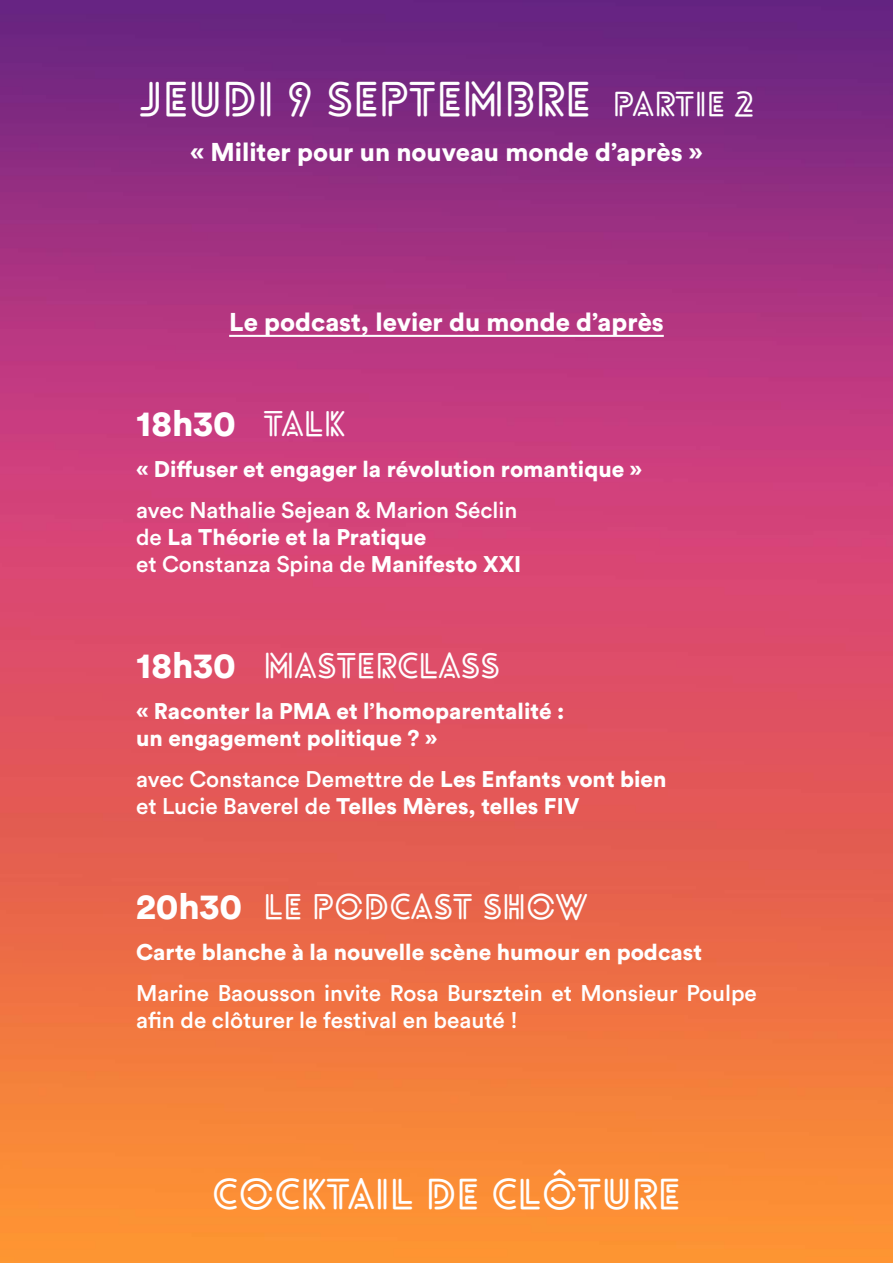
<style>
.page{position:relative;width:893px;height:1263px;background:#fff}
.page>*{position:absolute;margin:0;border:0;box-sizing:border-box;transform-origin:0 0}
.t1{font:700 47.25px "Lovelo Line";color:#fff}
.t2{font:700 41.7px "Lovelo Line";color:#fff}
.t3{font:900 36px "Circular Std";color:#fff}
.t4{font:700 34.5px "Lovelo Line";color:#fff}
.t5{font:700 33.6px "Lovelo Line";color:#fff}
.t6{font:900 25.5px "Circular Std";color:#fff}
.t7{font:900 22.5px "Circular Std";color:#fff}
.t8{font:500 22.5px/27px "Circular Std";color:#fff}
.s1{font-weight:500}
.s2{font-weight:900}
</style>
<div class="page">
<img style="left:0;top:0;width:893px;height:1263px">
<hr style="left:229px;top:335px;width:435px;height:2px;background:#fff">
<p class="t1" style="left:139px;top:70px;width:453px">JEUDI 9 SEPTEMBRE</p>
<p class="t5" style="left:613px;top:84px;width:143px">PARTIE 2</p>
<p class="t6" style="left:190px;top:135px;width:514px">« Militer pour un nouveau monde d’après »</p>
<p class="t6" style="left:229px;top:305px;width:436px">Le podcast, levier du monde d’après</p>
<p class="t3" style="left:136px;top:400px;width:101px">18h30</p>
<p class="t7" style="left:136px;top:454px;width:508px">« Diffuser et engager la révolution romantique »</p>
<p class="t8" style="left:136px;top:496px;width:383px">avec Nathalie Sejean &amp; Marion Séclin</p>
<p class="t7" style="left:136px;top:522px;width:292px"><span class="s1">de</span> La Théorie et la Pratique</p>
<p class="t8" style="left:136px;top:550px;width:387px">et Constanza Spina de <span class="s2">Manifesto XXI</span></p>
<p class="t4" style="left:264px;top:403px;width:83px">TALK</p>
<p class="t3" style="left:136px;top:641px;width:101px">18h30</p>
<p class="t7" style="left:136px;top:696px;width:430px">« Raconter la PMA et l’homoparentalité :</p>
<p class="t7" style="left:136px;top:723px;width:303px">un engagement politique ? »</p>
<p class="t4" style="left:264px;top:644px;width:238px">MASTERCLASS</p>
<p class="t8" style="left:136px;top:765px;width:532px">avec Constance Demettre de <span class="s2">Les Enfants vont bien</span></p>
<p class="t7" style="left:136px;top:791px;width:445px"><span class="s1">et Lucie Baverel de</span> Telles Mères, telles FIV</p>
<p class="t3" style="left:136px;top:883px;width:107px">20h30</p>
<p class="t7" style="left:136px;top:937px;width:567px">Carte blanche à la nouvelle scène humour en podcast</p>
<p class="t8" style="left:136px;top:979px;width:622px">Marine Baousson invite Rosa Bursztein et Monsieur Poulpe afin de clôturer le festival en beauté !</p>
<p class="t4" style="left:264px;top:886px;width:325px">LE PODCAST SHOW</p>
<p class="t2" style="left:212px;top:1168px;width:470px">COCKTAIL DE CLÔTURE</p>
</div>
